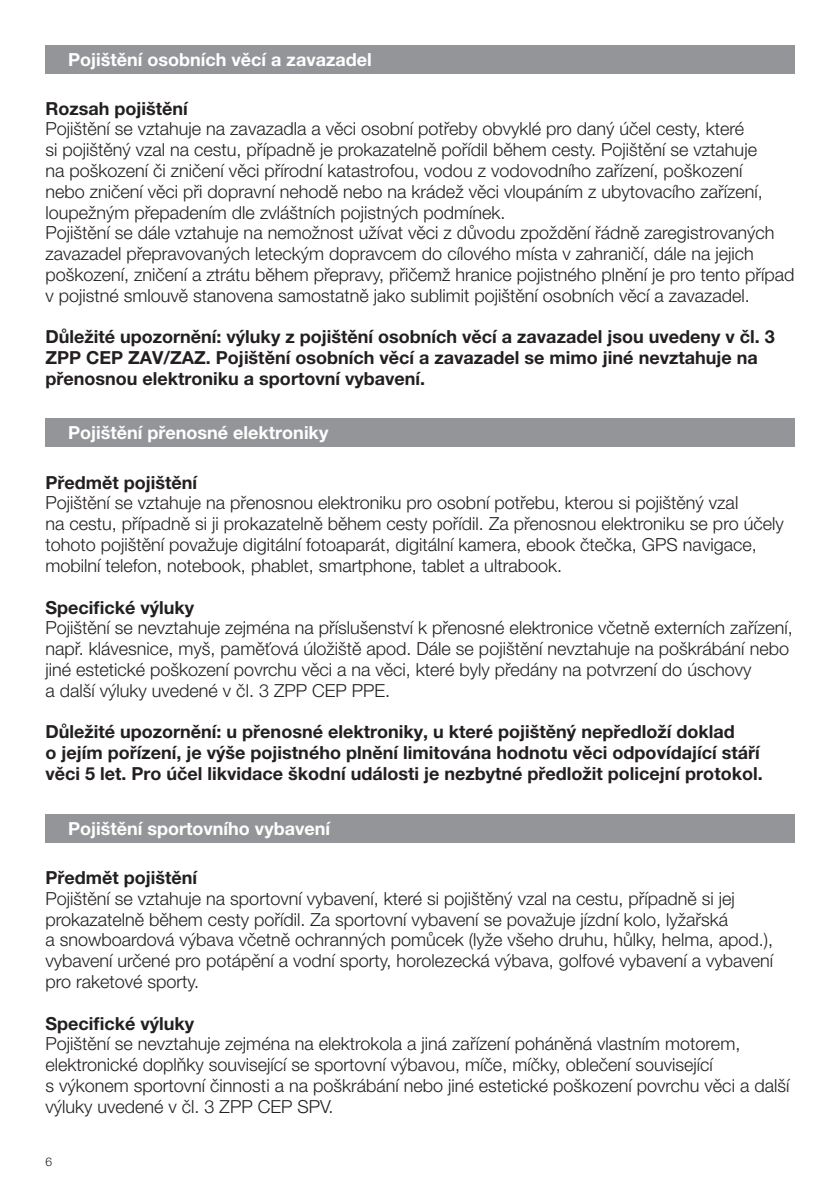
<style>
.page{position:relative;width:840px;height:1191px;background:#fff}
.page>*{position:absolute;margin:0;border:0;box-sizing:border-box;transform-origin:0 0}
.t1{font:300 18px/20.8px "Helvetica Neue LT Pro";color:#231f20}
.t2{font:700 18px/20.8px "Helvetica Neue LT Pro";color:#231f20}
.t3{font:700 18px "Helvetica Neue LT Pro";color:#fff}
.t4{font:300 12px "Helvetica Neue LT Pro";color:#231f20}
</style>
<div class="page">
<div style="left:45px;top:45px;width:749px;height:29px;background:#939598"></div>
<div style="left:45px;top:419px;width:749px;height:28px;background:#939598"></div>
<div style="left:45px;top:814px;width:749px;height:28px;background:#939598"></div>
<p class="t3" style="left:68px;top:48px;width:305px">Pojištění osobních věcí a zavazadel</p>
<p class="t2" style="left:45px;top:97px;width:144px">Rozsah pojištění</p>
<p class="t1" style="left:45px;top:118px;width:718px">Pojištění se vztahuje na zavazadla a věci osobní potřeby obvyklé pro daný účel cesty, které<br>si pojištěný vzal na cestu, případně je prokazatelně pořídil během cesty. Pojištění se vztahuje na poškození či zničení věci přírodní katastrofou, vodou z vodovodního zařízení, poškození nebo zničení věci při dopravní nehodě nebo na krádež věci vloupáním z ubytovacího zařízení, loupežným přepadením dle zvláštních pojistných podmínek.</p>
<p class="t1" style="left:45px;top:222px;width:750px">Pojištění se dále vztahuje na nemožnost užívat věci z důvodu zpoždění řádně zaregistrovaných zavazadel přepravovaných leteckým dopravcem do cílového místa v zahraničí, dále na jejich poškození, zničení a ztrátu během přepravy, přičemž hranice pojistného plnění je pro tento případ v pojistné smlouvě stanovena samostatně jako sublimit pojištění osobních věcí a zavazadel.</p>
<p class="t2" style="left:45px;top:326px;width:730px">Důležité upozornění: výluky z pojištění osobních věcí a zavazadel jsou uvedeny v čl. 3<br>ZPP CEP ZAV/ZAZ. Pojištění osobních věcí a zavazadel se mimo jiné nevztahuje na přenosnou elektroniku a sportovní vybavení.</p>
<p class="t3" style="left:68px;top:422px;width:261px">Pojištění přenosné elektroniky</p>
<p class="t2" style="left:45px;top:471px;width:153px">Předmět pojištění</p>
<p class="t1" style="left:45px;top:492px;width:739px">Pojištění se vztahuje na přenosnou elektroniku pro osobní potřebu, kterou si pojištěný vzal<br>na cestu, případně si ji prokazatelně během cesty pořídil. Za přenosnou elektroniku se pro účely tohoto pojištění považuje digitální fotoaparát, digitální kamera, ebook čtečka, GPS navigace, mobilní telefon, notebook, phablet, smartphone, tablet a ultrabook.</p>
<p class="t2" style="left:45px;top:596px;width:150px">Specifické výluky</p>
<p class="t1" style="left:45px;top:617px;width:748px">Pojištění se nevztahuje zejména na příslušenství k přenosné elektronice včetně externích zařízení, např. klávesnice, myš, paměťová úložiště apod. Dále se pojištění nevztahuje na poškrábání nebo jiné estetické poškození povrchu věci a na věci, které byly předány na potvrzení do úschovy<br>a další výluky uvedené v čl. 3 ZPP CEP PPE.</p>
<p class="t2" style="left:45px;top:721px;width:718px">Důležité upozornění: u přenosné elektroniky, u které pojištěný nepředloží doklad<br>o jejím pořízení, je výše pojistného plnění limitována hodnotu věci odpovídající stáří věci 5 let. Pro účel likvidace škodní události je nezbytné předložit policejní protokol.</p>
<p class="t3" style="left:68px;top:817px;width:263px">Pojištění sportovního vybavení</p>
<p class="t2" style="left:45px;top:866px;width:153px">Předmět pojištění</p>
<p class="t1" style="left:45px;top:887px;width:728px">Pojištění se vztahuje na sportovní vybavení, které si pojištěný vzal na cestu, případně si jej prokazatelně během cesty pořídil. Za sportovní vybavení se považuje jízdní kolo, lyžařská<br>a snowboardová výbava včetně ochranných pomůcek (lyže všeho druhu, hůlky, helma, apod.), vybavení určené pro potápění a vodní sporty, horolezecká výbava, golfové vybavení a vybavení pro raketové sporty.</p>
<p class="t2" style="left:45px;top:1012px;width:150px">Specifické výluky</p>
<p class="t1" style="left:45px;top:1033px;width:745px">Pojištění se nevztahuje zejména na elektrokola a jiná zařízení poháněná vlastním motorem, elektronické doplňky související se sportovní výbavou, míče, míčky, oblečení související<br>s výkonem sportovní činnosti a na poškrábání nebo jiné estetické poškození povrchu věci a další výluky uvedené v čl. 3 ZPP CEP SPV.</p>
<p class="t4" style="left:45px;top:1154px;width:8px">6</p>
</div>
